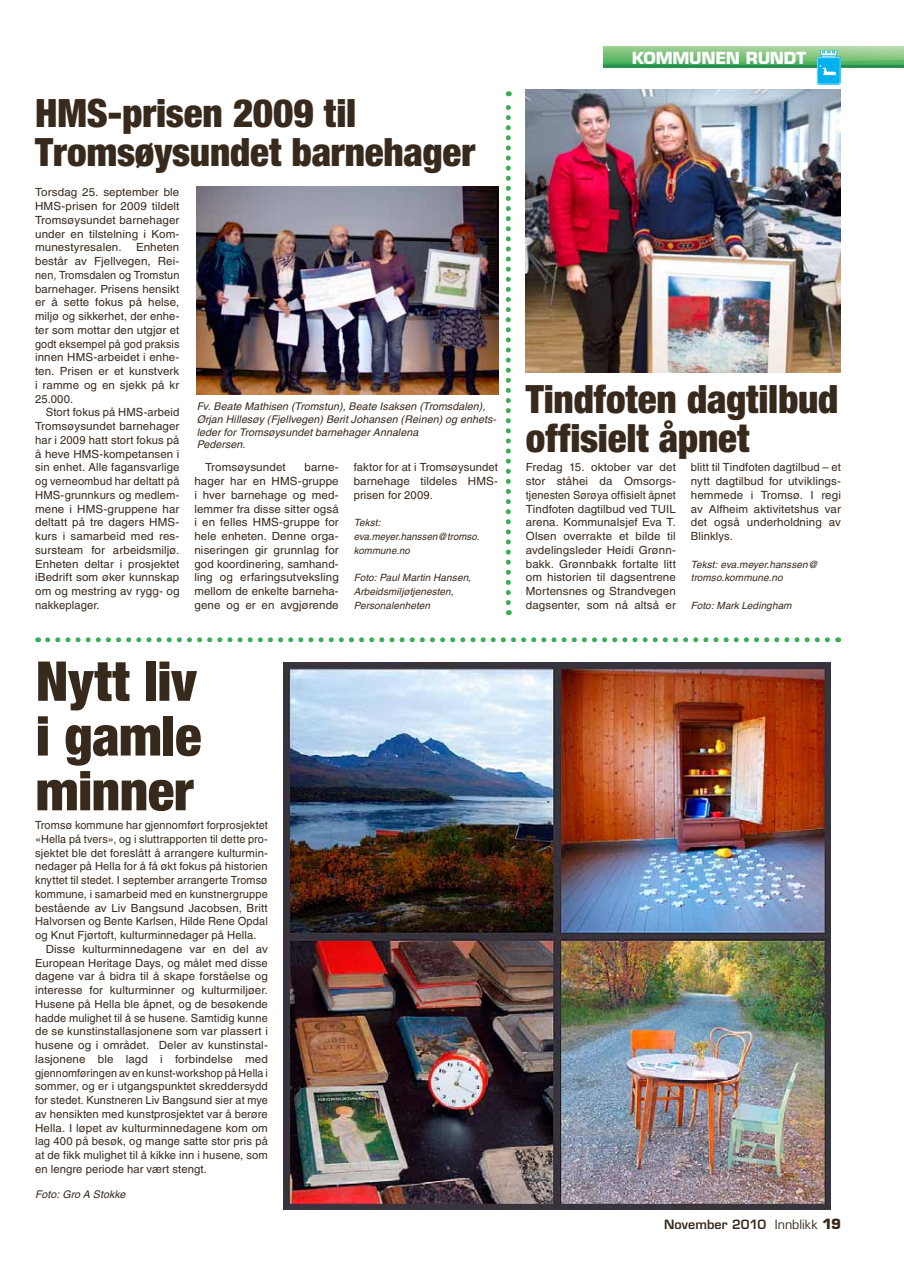
<style>
.page{position:relative;width:904px;height:1269px;background:#fff}
.page>*{position:absolute;margin:0;border:0;box-sizing:border-box;transform-origin:0 0}
.t1{font:900 condensed 55px/54.8px "Helvetica Neue";letter-spacing:-.01em;color:#38291d;text-align:justify}
.t2{font:900 condensed 39.12px/39.1px "Helvetica Neue";letter-spacing:-.005em;color:#38291d}
.t3{font:700 16.25px "Eurostile";letter-spacing:-.02em;color:#fff}
.t4{font:600 12.5px "Eurostile";letter-spacing:.005em;color:#38291d}
.t5{font:11.25px/13.8px "Helvetica";letter-spacing:.01em;color:#38291d;text-align:justify}
.t6{font:italic 10.62px/12.8px "Helvetica";letter-spacing:.005em;color:#38291d}
.t7{font:italic 10px/13.8px "Helvetica";letter-spacing:.01em;color:#38291d}
.s1{font-weight:400}
.s2{font-weight:700;font-size:13.75px}
</style>
<div class="page">
<svg style="left:48px;top:637px;width:790px;height:5px"></svg>
<img style="left:284px;top:663px;width:546px;height:546px">
<img style="left:525px;top:89px;width:316px;height:283px">
<svg style="left:506px;top:91px;width:5px;height:511px"></svg>
<img style="left:197px;top:187px;width:301px;height:207px">
<svg style="left:603px;top:46px;width:301px;height:39px"></svg>
<h2 class="t2" style="left:35px;top:93px;width:441px">HMS-prisen 2009 til<br>Tromsøysundet barnehager</h2>
<p class="t5" style="left:35px;top:185px;width:146px">Torsdag 25. september ble HMS-prisen for 2009 tildelt Tromsøysundet barnehager under en tilstelning i Kom&shy;munestyresalen.</p>
<p class="t5" style="left:35px;top:240px;width:146px;text-indent:101px">Enheten består av Fjellvegen, Rei&shy;nen, Tromsdalen og Tromstun barnehager. Prisens hensikt er å sette fokus på helse, miljø og sikkerhet, der enhe&shy;ter som mottar den utgjør et godt eksempel på god praksis innen HMS-arbeidet i enhe&shy;ten. Prisen er et kunstverk i ramme og en sjekk på kr 25.000.</p>
<p class="t5" style="left:35px;top:405px;width:146px;text-indent:11px">Stort fokus på HMS-arbeid Tromsøysundet barnehager har i 2009 hatt stort fokus på å heve HMS-kompetansen i sin enhet. Alle fagansvarlige og verneombud har deltatt på HMS-grunnkurs og medlem&shy;mene i HMS-gruppene har deltatt på tre dagers HMS&shy;kurs i samarbeid med res&shy;sursteam for arbeidsmiljø.<br>Enheten deltar i prosjektet iBedrift som øker kunnskap om og mestring av rygg- og nakkeplager.</p>
<p class="t6" style="left:197px;top:400px;width:301px">Fv. Beate Mathisen (Tromstun), Beate Isaksen (Tromsdalen), Ørjan Hillesøy (Fjellvegen) Berit Johansen (Reinen) og enhets&shy;leder for Tromsøysundet barnehager Annalena<br>Pedersen.</p>
<p class="t5" style="left:194px;top:460px;width:146px;text-indent:110px">barne&shy;hager har en HMS-gruppe i hver barnehage og med&shy;lemmer fra disse sitter også i en felles HMS-gruppe for hele enheten. Denne orga&shy;niseringen gir grunnlag for god koordinering, samhand&shy;ling og erfaringsutveksling mellom de enkelte barneha&shy;gene og er en avgjørende</p>
<p class="t5" style="left:354px;top:460px;width:146px">faktor for at i Tromsøysundet barnehage tildeles HMS&shy;prisen for 2009.</p>
<p class="t5" style="left:205px;top:460px;width:82px">Tromsøysundet</p>
<p class="t7" style="left:354px;top:516px;width:127px">Tekst: eva.meyer.hanssen@tromso. kommune.no</p>
<p class="t7" style="left:354px;top:571px;width:119px">Foto: Paul Martin Hansen,<br>Arbeidsmiljøtjenesten,<br>Personalenheten</p>
<h1 class="t1" style="left:36px;top:653px;width:167px">Nytt liv i gamle minner</h1>
<p class="t5" style="left:35px;top:818px;width:234px">Tromsø kommune har gjennomført forprosjektet «Hella på tvers», og i sluttrapporten til dette pro&shy;sjektet ble det foreslått å arrangere kulturmin&shy;nedager på Hella for å få økt fokus på historien knyttet til stedet. I september arrangerte Tromsø kommune, i samarbeid med en kunstnergruppe bestående av Liv Bangsund Jacobsen, Britt Halvorsen og Bente Karlsen, Hilde Rene Opdal og Knut Fjørtoft, kulturminnedager på Hella.</p>
<p class="t5" style="left:35px;top:942px;width:234px;text-indent:11px">Disse kulturminnedagene var en del av European Heritage Days, og målet med disse dagene var å bidra til å skape forståelse og interesse for kulturminner og kulturmiljøer.<br>Husene på Hella ble åpnet, og de besøkende hadde mulighet til å se husene. Samtidig kunne de se kunstinstallasjonene som var plassert i husene og i området. Deler av kunstinstal&shy;lasjonene ble lagd i forbindelse med gjennomføringen av en kunst-workshop på Hella i sommer, og er i utgangspunktet skreddersydd for stedet. Kunstneren Liv Bangsund sier at mye av hensikten med kunstprosjektet var å berøre Hella. I løpet av kulturminnedagene kom om lag 400 på besøk, og mange satte stor pris på at de fikk mulighet til å kikke inn i husene, som en lengre periode har vært stengt.</p>
<p class="t6" style="left:35px;top:1188px;width:92px">Foto: Gro A Stokke</p>
<h3 class="t3" style="left:631px;top:47px;width:27px">KOMMUN</h3>
<h3 class="t3" style="left:715px;top:47px;width:92px">EN RUNDT</h3>
<h2 class="t2" style="left:526px;top:379px;width:314px">Tindfoten dagtilbud offisielt åpnet</h2>
<p class="t5" style="left:526px;top:460px;width:152px">Fredag 15. oktober var det stor ståhei da Omsorgs&shy;tjenesten Sørøya offisielt åpnet Tindfoten dagtilbud ved TUIL arena. Kommunalsjef Eva T.<br>Olsen overrakte et bilde til avdelingsleder Heidi Grønn&shy;bakk. Grønnbakk fortalte litt om historien til dagsentrene Mortensnes og Strandvegen dagsenter, som nå altså er</p>
<p class="t5" style="left:691px;top:460px;width:152px">blitt til Tindfoten dagtilbud – et nytt dagtilbud for utviklings&shy;hemmede i Tromsø. I regi av Alfheim aktivitetshus var det også underholdning av Blinklys.</p>
<p class="t7" style="left:691px;top:557px;width:128px">Tekst: eva.meyer.hanssen@ tromso.kommune.no</p>
<p class="t7" style="left:691px;top:598px;width:102px">Foto: Mark Ledingham</p>
<p class="t4" style="left:664px;top:1216px;width:178px">November 2010 <span class="s1">Innblikk</span> <span class="s2">19</span></p>
</div>
